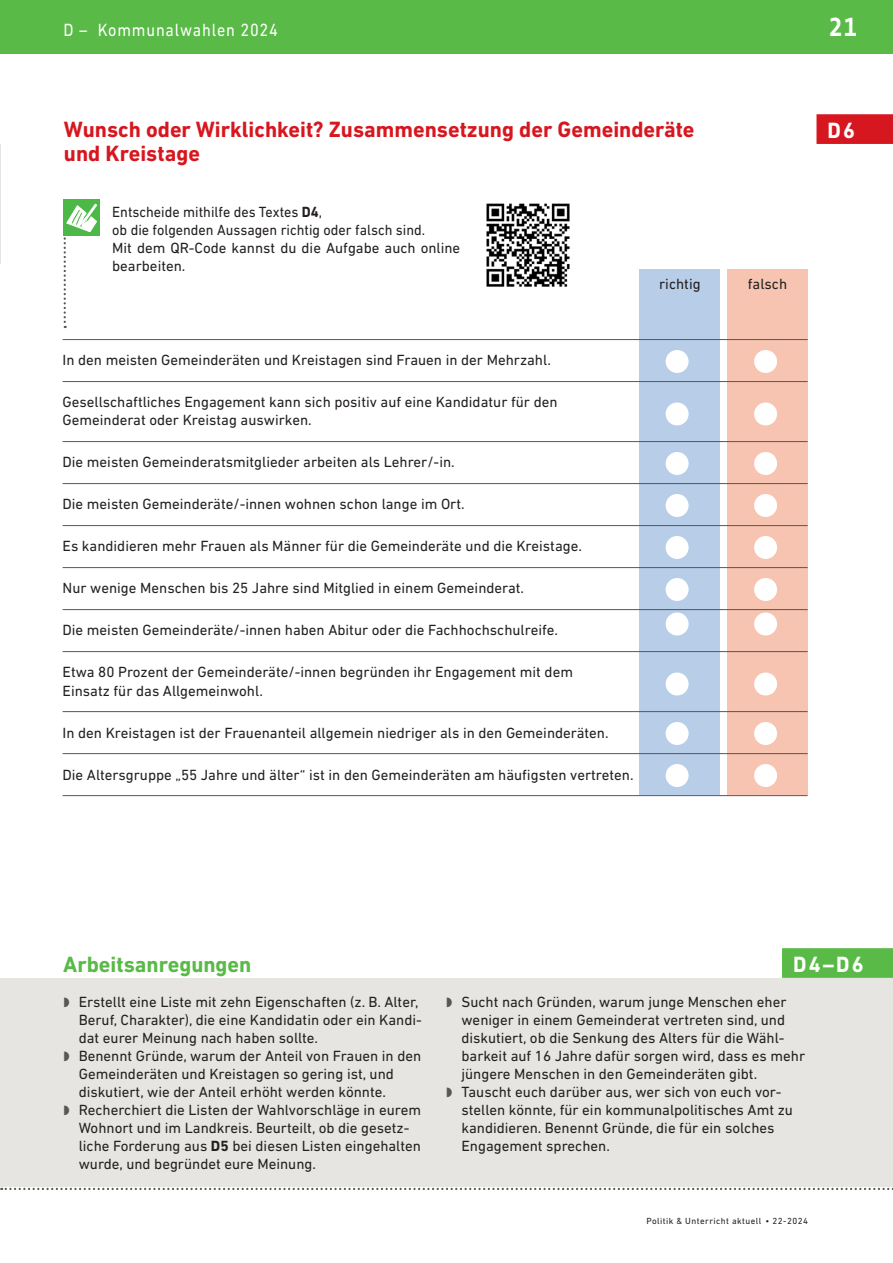
<style>
.page{position:relative;width:893px;height:1263px;background:#fff}
.page>*{position:absolute;margin:0;border:0;box-sizing:border-box;transform-origin:0 0}
.t1{font:700 27px "The Sans C4 s";color:#fff;scale:.9 1}
._3_head_MAT-START{font:700 22.5px "DIN Next LT Pro";color:#d7171f}
._3_head_MAT-START-2{font:700 22.5px "DIN Next LT Pro";color:#59ba47}
.Mark_GRÜN_rechts{font:700 22.5px "DIN Next LT Pro";color:#fff;scale:.95 1}
.Mark_ROT_rechts{font:700 22.5px "DIN Next LT Pro";color:#fff;scale:.95 1}
._0_Top-Titel_RE{font:18px "DIN Next LT Pro";letter-spacing:.05em;color:#fff;scale:.9 1}
._3_text____3_5__link{font:15px/18px "DIN Next LT Pro";color:#231f20}
._3_text_---------_B5{font:15px/18px "DIN Next LT Pro";color:#231f20}
._3_text_10-12{font:15px "DIN Next LT Pro";color:#231f20;scale:.95 1}
._3_text_10-12-2{font:15px/18px "DIN Next LT Pro";color:#231f20}
.t2{font:9px "DIN Next LT Pro";letter-spacing:.05em;color:#231f20}
.s1{font-weight:700}
</style>
<div class="page">
<div style="left:0;top:0;width:893px;height:54px;background:#59ba47"></div>
<div style="left:816px;top:114px;width:77px;height:30px;background:#d7171f"></div>
<div style="left:63px;top:199px;width:36px;height:36px;background:#4cb848"></div>
<svg style="left:64px;top:203px;width:34px;height:125px"></svg>
<div style="left:727px;top:269px;width:81px;height:525px;background:#f6c4b0"></div>
<div style="left:639px;top:269px;width:81px;height:525px;background:#b7cde8"></div>
<hr style="left:63px;top:339px;width:745px;height:1px;background:#585752">
<hr style="left:63px;top:381px;width:745px;height:1px;background:#585752">
<hr style="left:63px;top:441px;width:745px;height:1px;background:#585752">
<hr style="left:63px;top:483px;width:745px;height:1px;background:#585752">
<hr style="left:63px;top:525px;width:745px;height:1px;background:#585752">
<hr style="left:63px;top:567px;width:745px;height:1px;background:#585752">
<hr style="left:63px;top:609px;width:745px;height:1px;background:#585752">
<hr style="left:63px;top:651px;width:745px;height:1px;background:#585752">
<hr style="left:63px;top:711px;width:745px;height:1px;background:#585752">
<hr style="left:63px;top:753px;width:745px;height:1px;background:#585752">
<hr style="left:63px;top:795px;width:745px;height:1px;background:#585752">
<div style="left:666px;top:350px;width:23px;height:23px;background:#fff;border-radius:50%"></div>
<div style="left:754px;top:350px;width:23px;height:23px;background:#fff;border-radius:50%"></div>
<div style="left:666px;top:402px;width:23px;height:23px;background:#fff;border-radius:50%"></div>
<div style="left:754px;top:402px;width:23px;height:23px;background:#fff;border-radius:50%"></div>
<div style="left:666px;top:452px;width:23px;height:23px;background:#fff;border-radius:50%"></div>
<div style="left:754px;top:452px;width:23px;height:23px;background:#fff;border-radius:50%"></div>
<div style="left:666px;top:494px;width:23px;height:23px;background:#fff;border-radius:50%"></div>
<div style="left:754px;top:494px;width:23px;height:23px;background:#fff;border-radius:50%"></div>
<div style="left:666px;top:536px;width:23px;height:23px;background:#fff;border-radius:50%"></div>
<div style="left:754px;top:536px;width:23px;height:23px;background:#fff;border-radius:50%"></div>
<div style="left:666px;top:578px;width:23px;height:23px;background:#fff;border-radius:50%"></div>
<div style="left:754px;top:578px;width:23px;height:23px;background:#fff;border-radius:50%"></div>
<div style="left:666px;top:612px;width:23px;height:23px;background:#fff;border-radius:50%"></div>
<div style="left:754px;top:612px;width:23px;height:23px;background:#fff;border-radius:50%"></div>
<div style="left:666px;top:672px;width:23px;height:23px;background:#fff;border-radius:50%"></div>
<div style="left:754px;top:672px;width:23px;height:23px;background:#fff;border-radius:50%"></div>
<div style="left:666px;top:722px;width:23px;height:23px;background:#fff;border-radius:50%"></div>
<div style="left:754px;top:722px;width:23px;height:23px;background:#fff;border-radius:50%"></div>
<div style="left:666px;top:764px;width:23px;height:23px;background:#fff;border-radius:50%"></div>
<div style="left:754px;top:764px;width:23px;height:23px;background:#fff;border-radius:50%"></div>
<div style="left:0;top:978px;width:893px;height:210px;background:#e6e5e1"></div>
<div style="left:782px;top:948px;width:111px;height:30px;background:#59ba47"></div>
<div style="left:0;top:1187px;width:893px;height:18px;background:#fff"></div>
<svg style="left:1px;top:1188px;width:892px;height:2px"></svg>
<img style="left:486px;top:203px;width:84px;height:84px">
<p class="_0_Top-Titel_RE" style="left:64px;top:20px;width:240px">D – Kommunalwahlen 2024</p>
<h1 class="t1" style="left:829px;top:10px;width:33px">21</h1>
<p class="_3_head_MAT-START" style="left:64px;top:116px;width:632px">Wunsch oder Wirklichkeit? Zusammensetzung der Gemeinderäte</p>
<p class="Mark_ROT_rechts" style="left:828px;top:117px;width:30px">D6</p>
<p class="_3_head_MAT-START" style="left:64px;top:140px;width:138px">und Kreistage</p>
<p class="_3_text_10-12" style="left:112px;top:203px;width:223px">Entscheide mithilfe des Textes <span class="s1">D4</span>,</p>
<p class="_3_text_10-12" style="left:112px;top:221px;width:331px">ob die folgenden Aussagen richtig oder falsch sind.</p>
<p class="_3_text_10-12-2" style="left:112px;top:239px;width:350px">Mit dem QR-Code kannst du die Aufgabe auch online bearbeiten.</p>
<p class="_3_text_---------_B5" style="left:63px;top:351px;width:490px">In den meisten Gemeinderäten und Kreistagen sind Frauen in der Mehrzahl.</p>
<p class="_3_text_---------_B5" style="left:63px;top:393px;width:496px">Gesellschaftliches Engagement kann sich positiv auf eine Kandidatur für den<br>Gemeinderat oder Kreistag auswirken.</p>
<p class="_3_text_---------_B5" style="left:63px;top:453px;width:394px">Die meisten Gemeinderatsmitglieder arbeiten als Lehrer/-in.</p>
<p class="_3_text_---------_B5" style="left:63px;top:495px;width:404px">Die meisten Gemeinderäte/-innen wohnen schon lange im Ort.</p>
<p class="_3_text_---------_B5" style="left:63px;top:537px;width:521px">Es kandidieren mehr Frauen als Männer für die Gemeinderäte und die Kreistage.</p>
<p class="_3_text_---------_B5" style="left:63px;top:579px;width:463px">Nur wenige Menschen bis 25 Jahre sind Mitglied in einem Gemeinderat.</p>
<p class="_3_text_---------_B5" style="left:63px;top:621px;width:497px">Die meisten Gemeinderäte/-innen haben Abitur oder die Fachhochschulreife.</p>
<p class="_3_text_---------_B5" style="left:63px;top:663px;width:512px">Etwa 80 Prozent der Gemeinderäte/-innen begründen ihr Engagement mit dem<br>Einsatz für das Allgemeinwohl.</p>
<p class="_3_text_---------_B5" style="left:63px;top:723px;width:548px">In den Kreistagen ist der Frauenanteil allgemein niedriger als in den Gemeinderäten.</p>
<p class="_3_text_---------_B5" style="left:63px;top:765px;width:572px">Die Altersgruppe „55 Jahre und älter“ ist in den Gemeinderäten am häufigsten vertreten.</p>
<p class="_3_text_10-12-2" style="left:659px;top:275px;width:43px">richtig</p>
<p class="_3_text_10-12-2" style="left:748px;top:275px;width:41px">falsch</p>
<p class="_3_head_MAT-START-2" style="left:63px;top:951px;width:190px">Arbeitsanregungen</p>
<p class="Mark_GRÜN_rechts" style="left:793px;top:951px;width:76px">D4–D6</p>
<p class="_3_text____3_5__link" style="left:79px;top:993px;width:345px">Erstellt eine Liste mit zehn Eigenschaften (z. B. Alter,<br>Beruf, Charakter), die eine Kandidatin oder ein Kandi&shy;dat eurer Meinung nach haben sollte.</p>
<p class="_3_text____3_5__link" style="left:79px;top:1047px;width:344px">Benennt Gründe, warum der Anteil von Frauen in den<br>Gemeinderäten und Kreistagen so gering ist, und diskutiert, wie der Anteil erhöht werden könnte.</p>
<p class="_3_text____3_5__link" style="left:79px;top:1101px;width:344px">Recherchiert die Listen der Wahlvorschläge in eurem Wohnort und im Landkreis. Beurteilt, ob die gesetz&shy;liche Forderung aus <span class="s1">D5</span> bei diesen Listen eingehalten wurde, und begründet eure Meinung.</p>
<p class="_3_text____3_5__link" style="left:461px;top:993px;width:345px">Sucht nach Gründen, warum junge Menschen eher weniger in einem Gemeinderat vertreten sind, und diskutiert, ob die Senkung des Alters für die Wähl&shy;barkeit auf 16 Jahre dafür sorgen wird, dass es mehr jüngere Menschen in den Gemeinderäten gibt.</p>
<p class="_3_text____3_5__link" style="left:461px;top:1083px;width:333px">Tauscht euch darüber aus, wer sich von euch vor&shy;stellen könnte, für ein kommunalpolitisches Amt zu kandidieren. Benennt Gründe, die für ein solches Engagement sprechen.</p>
<p class="t2" style="left:646px;top:1216px;width:163px">Politik &amp; Unterricht aktuell • 22-2024</p>
</div>
